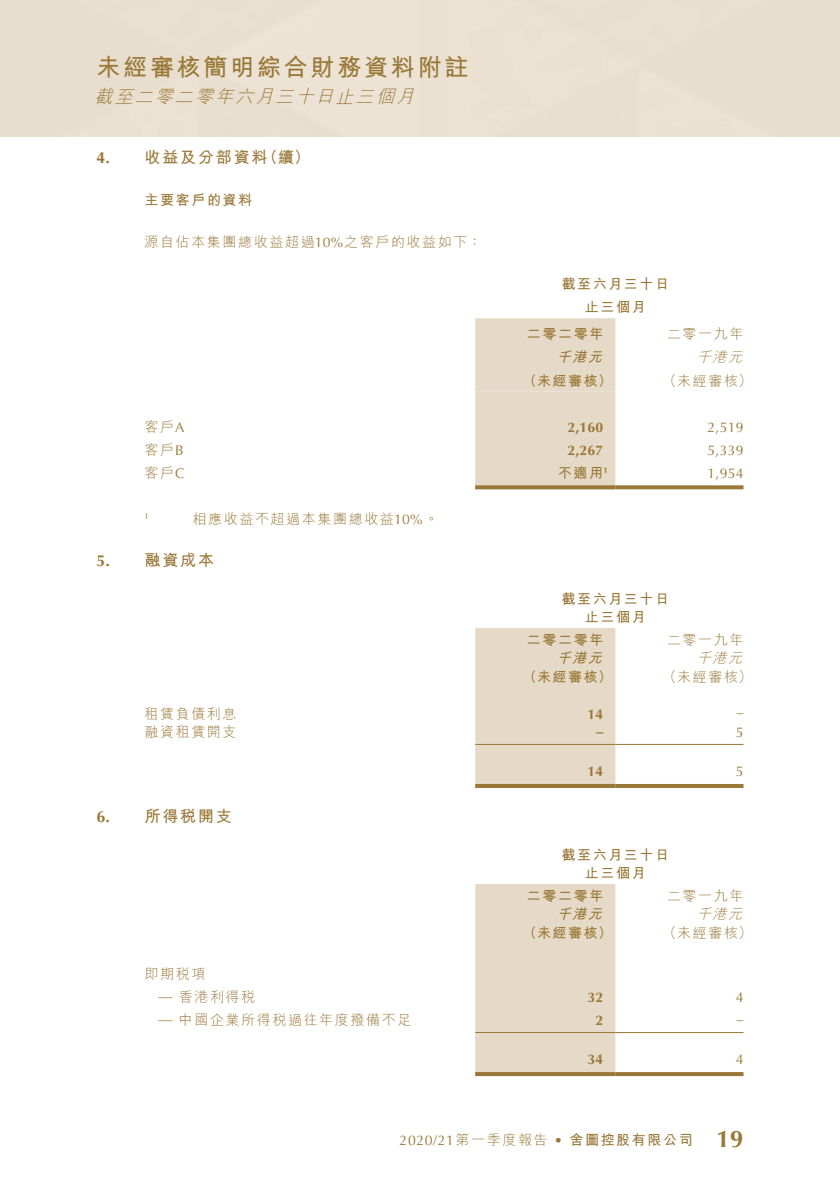
<style>
.page{position:relative;width:840px;height:1191px;background:#fff}
.page>*{position:absolute;margin:0;border:0;box-sizing:border-box;transform-origin:0 0}
.t1{font:700 24px "M Hei HK";letter-spacing:.115em;color:#997736}
.t2{font:italic 300 18px "M Hei HK";color:#997736}
._17_H1__Note{font:700 16px "M Hei HK";letter-spacing:.115em;color:#997736}
._26___P2__Note{font:700 14px/18.4px "M Hei HK";letter-spacing:.115em;color:#997736;text-align:center}
._26___P2__Note-2{font:300 14px "M Hei HK";letter-spacing:.115em;color:#997736}
._29_Table_Stub__Note{font:300 14px "M Hei HK";letter-spacing:.115em;color:#997736}
._26___P2__Note-3{font:14px "Optima LT Std";letter-spacing:.015em;color:#997736}
._26___P2__Note-4{font:700 14px "Optima LT Std";letter-spacing:.015em;color:#997736}
._26___P2__Note-5{font:italic 700 14px "M Hei HK";color:#997736}
._26___P2__Note-6{font:italic 300 14px "M Hei HK";color:#997736}
._18___H2__Note{font:700 14px "M Hei HK";letter-spacing:.115em;color:#997736}
._26___P2__Note-7{font:8.2px "Optima LT Std";color:#997736}
.s1{font-family:"Optima LT Std"}
.s2{font-family:"Optima LT Std";font-weight:400}
.s3{font-weight:300}
.s4{font-family:"Optima LT Std";font-size:24px}
</style>
<div class="page">
<div style="left:475px;top:318px;width:140px;height:167px;background:#e5dac7"></div>
<svg style="left:475px;top:485px;width:140px;height:4px"></svg>
<svg style="left:615px;top:485px;width:128px;height:4px"></svg>
<div style="left:475px;top:628px;width:140px;height:156px;background:#e5dac7"></div>
<hr style="left:475px;top:744px;width:140px;height:1px;background:#997736">
<hr style="left:615px;top:744px;width:128px;height:1px;background:#997736">
<hr style="left:475px;top:784px;width:140px;height:4px;background:#997736">
<hr style="left:615px;top:784px;width:128px;height:4px;background:#997736">
<div style="left:475px;top:884px;width:140px;height:188px;background:#e5dac7"></div>
<hr style="left:475px;top:1032px;width:140px;height:1px;background:#997736">
<hr style="left:615px;top:1032px;width:128px;height:1px;background:#997736">
<hr style="left:475px;top:1072px;width:140px;height:4px;background:#997736">
<svg style="left:615px;top:1072px;width:128px;height:4px"></svg>
<h1 class="t1" style="left:96px;top:49px;width:373px">未經審核簡明綜合財務資料附註</h1>
<p class="t2" style="left:95px;top:87px;width:325px">截至二零二零年六月三十日止三個月</p>
<p class="_17_H1__Note" style="left:96px;top:146px;width:215px"><span class="s1">4.</span> 收益及分部資料（續）</p>
<p class="_18___H2__Note" style="left:144px;top:190px;width:109px">主要客戶的資料</p>
<p class="_26___P2__Note-2" style="left:144px;top:235px;width:338px">源自佔本集團總收益超過<span class="s2">10%</span>之客戶的收益如下：</p>
<p class="_26___P2__Note" style="left:561px;top:272px;width:109px;line-height:23px">截至六月三十日止三個月</p>
<p class="_26___P2__Note" style="left:526px;top:324px;width:78px">二零二零年</p>
<p class="_26___P2__Note-2" style="left:666px;top:327px;width:78px">二零一九年</p>
<p class="_26___P2__Note-5" style="left:556px;top:347px;width:51px">千港元</p>
<p class="_26___P2__Note-6" style="left:696px;top:350px;width:50px">千港元</p>
<p class="_26___P2__Note" style="left:522px;top:370px;width:91px">（未經審核）</p>
<p class="_26___P2__Note-2" style="left:662px;top:373px;width:91px">（未經審核）</p>
<p class="_29_Table_Stub__Note" style="left:144px;top:419px;width:41px">客戶<span class="s2">A</span></p>
<p class="_26___P2__Note-4" style="left:567px;top:418px;width:37px">2,160</p>
<p class="_26___P2__Note-3" style="left:707px;top:418px;width:37px">2,519</p>
<p class="_29_Table_Stub__Note" style="left:144px;top:442px;width:41px">客戶<span class="s2">B</span></p>
<p class="_26___P2__Note-4" style="left:567px;top:441px;width:37px">2,267</p>
<p class="_26___P2__Note-3" style="left:707px;top:441px;width:37px">5,339</p>
<p class="_29_Table_Stub__Note" style="left:144px;top:465px;width:41px">客戶<span class="s2">C</span></p>
<p class="_26___P2__Note" style="left:557px;top:462px;width:51px">不適用<sup>1</sup></p>
<p class="_26___P2__Note-3" style="left:707px;top:464px;width:37px">1,954</p>
<p class="_26___P2__Note-7" style="left:144px;top:511px;width:6px">1</p>
<p class="_26___P2__Note-2" style="left:192px;top:511px;width:247px">相應收益不超過本集團總收益<span class="s2">10%</span>。</p>
<p class="_17_H1__Note" style="left:96px;top:548px;width:119px"><span class="s1">5.</span> 融資成本</p>
<p class="_26___P2__Note" style="left:561px;top:588px;width:109px">截至六月三十日止三個月</p>
<p class="_26___P2__Note" style="left:526px;top:629px;width:78px">二零二零年</p>
<p class="_26___P2__Note-2" style="left:666px;top:632px;width:78px">二零一九年</p>
<p class="_26___P2__Note-5" style="left:556px;top:648px;width:51px">千港元</p>
<p class="_26___P2__Note-6" style="left:696px;top:651px;width:50px">千港元</p>
<p class="_26___P2__Note" style="left:522px;top:666px;width:91px">（未經審核）</p>
<p class="_26___P2__Note-2" style="left:662px;top:669px;width:91px">（未經審核）</p>
<p class="_29_Table_Stub__Note" style="left:144px;top:706px;width:93px">租賃負債利息</p>
<p class="_26___P2__Note-4" style="left:587px;top:705px;width:17px">14</p>
<p class="_26___P2__Note-3" style="left:736px;top:704px;width:8px">–</p>
<p class="_29_Table_Stub__Note" style="left:144px;top:725px;width:93px">融資租賃開支</p>
<p class="_26___P2__Note-4" style="left:596px;top:723px;width:8px">–</p>
<p class="_26___P2__Note-3" style="left:735px;top:724px;width:9px">5</p>
<p class="_26___P2__Note-4" style="left:587px;top:763px;width:17px">14</p>
<p class="_26___P2__Note-3" style="left:735px;top:763px;width:9px">5</p>
<p class="_17_H1__Note" style="left:96px;top:804px;width:137px"><span class="s1">6.</span> 所得稅開支</p>
<p class="_26___P2__Note" style="left:561px;top:844px;width:109px">截至六月三十日止三個月</p>
<p class="_26___P2__Note" style="left:526px;top:885px;width:78px">二零二零年</p>
<p class="_26___P2__Note-2" style="left:666px;top:888px;width:78px">二零一九年</p>
<p class="_26___P2__Note-5" style="left:556px;top:904px;width:51px">千港元</p>
<p class="_26___P2__Note-6" style="left:696px;top:907px;width:50px">千港元</p>
<p class="_26___P2__Note" style="left:522px;top:922px;width:91px">（未經審核）</p>
<p class="_26___P2__Note-2" style="left:662px;top:925px;width:91px">（未經審核）</p>
<p class="_29_Table_Stub__Note" style="left:144px;top:967px;width:62px">即期稅項</p>
<p class="_29_Table_Stub__Note" style="left:158px;top:990px;width:98px"><span class="s2">—</span> 香港利得稅</p>
<p class="_26___P2__Note-4" style="left:587px;top:989px;width:17px">32</p>
<p class="_26___P2__Note-3" style="left:735px;top:989px;width:9px">4</p>
<p class="_29_Table_Stub__Note" style="left:158px;top:1013px;width:254px"><span class="s2">—</span> 中國企業所得稅過往年度撥備不足</p>
<p class="_26___P2__Note-4" style="left:595px;top:1012px;width:9px">2</p>
<p class="_26___P2__Note-3" style="left:736px;top:1011px;width:8px">–</p>
<p class="_26___P2__Note-4" style="left:587px;top:1051px;width:17px">34</p>
<p class="_26___P2__Note-3" style="left:735px;top:1051px;width:9px">4</p>
<p class="_26___P2__Note" style="left:399px;top:1129px;width:345px"><span class="s2">2020/21</span><span class="s3">第一季度報告</span> <span class="s1">•</span> 舍圖控股有限公司 <span class="s4">19</span></p>
</div>
